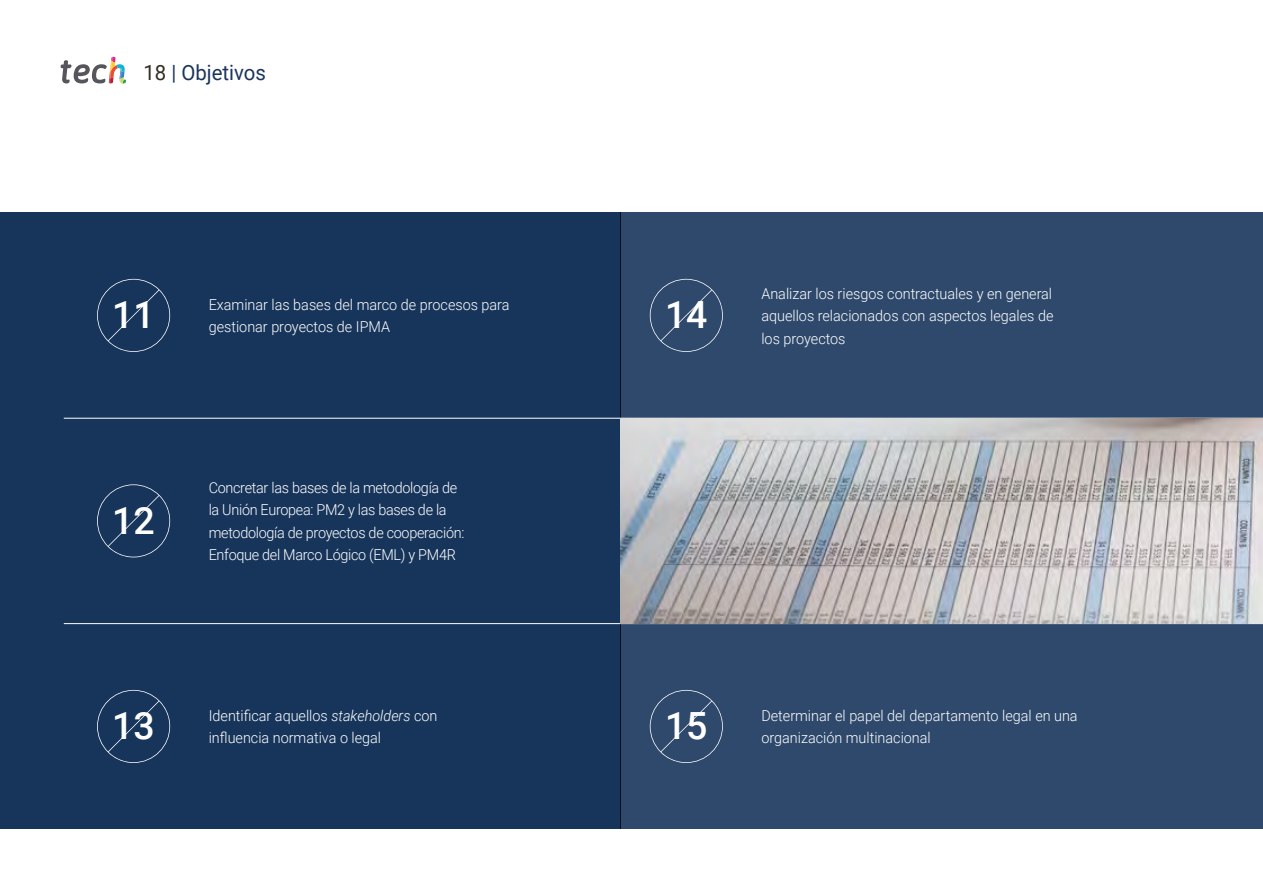
<style>
.page{position:relative;width:1263px;height:893px;background:#fff}
.page>*{position:absolute;margin:0;border:0;box-sizing:border-box;transform-origin:0 0}
.t1{font:500 37.5px "Roboto";color:#fff}
.t2{font:21px "Roboto";color:#1a355c}
.t3{font:300 15px/22.5px "Roboto";color:#fff;text-align:justify;scale:.96 1}
.t4{font:300 15px/22.5px "Roboto";letter-spacing:-.02em;color:#fff;scale:.96 1}
.s1{color:#312e20}
.s2{font-style:italic}
</style>
<div class="page">
<div style="left:0;top:213px;width:621px;height:616px;background:#17355b"></div>
<div style="left:621px;top:213px;width:642px;height:616px;background:#2e496b"></div>
<hr style="left:64px;top:418px;width:1199px;height:1px;background:#fff">
<hr style="left:64px;top:623px;width:1199px;height:1px;background:#fff">
<svg style="left:61px;top:57px;width:65px;height:27px"></svg>
<img style="left:621px;top:418px;width:642px;height:206px">
<svg style="left:97px;top:690px;width:73px;height:73px"></svg>
<svg style="left:97px;top:484px;width:73px;height:73px"></svg>
<svg style="left:97px;top:279px;width:73px;height:73px"></svg>
<svg style="left:650px;top:279px;width:73px;height:73px"></svg>
<svg style="left:650px;top:690px;width:73px;height:73px"></svg>
<h2 class="t2" style="left:144px;top:57px;width:124px"><span class="s1">18</span> | Objetivos</h2>
<h1 class="t1" style="left:112px;top:288px;width:44px">11</h1>
<p class="t3" style="left:209px;top:293px;width:315px">Examinar las bases del marco de procesos para</p>
<p class="t3" style="left:209px;top:315px;width:190px">gestionar proyectos de IPMA</p>
<h1 class="t1" style="left:112px;top:494px;width:44px">12</h1>
<p class="t4" style="left:209px;top:476px;width:268px">Concretar las bases de la metodología de la Unión Europea: PM2 y las bases de la metodología de proyectos de cooperación:<br>Enfoque del Marco Lógico (EML) y PM4R</p>
<h1 class="t1" style="left:112px;top:699px;width:44px">13</h1>
<p class="t3" style="left:209px;top:704px;width:240px">Identificar aquellos <span class="s2">stakeholders</span> con</p>
<p class="t3" style="left:209px;top:726px;width:181px">influencia normativa o legal</p>
<h1 class="t1" style="left:665px;top:288px;width:44px">14</h1>
<p class="t3" style="left:761px;top:281px;width:306px">Analizar los riesgos contractuales y en general aquellos relacionados con aspectos legales de los proyectos</p>
<h1 class="t1" style="left:665px;top:699px;width:44px">15</h1>
<p class="t3" style="left:761px;top:704px;width:331px">Determinar el papel del departamento legal en una</p>
<p class="t3" style="left:761px;top:726px;width:178px">organización multinacional</p>
</div>
